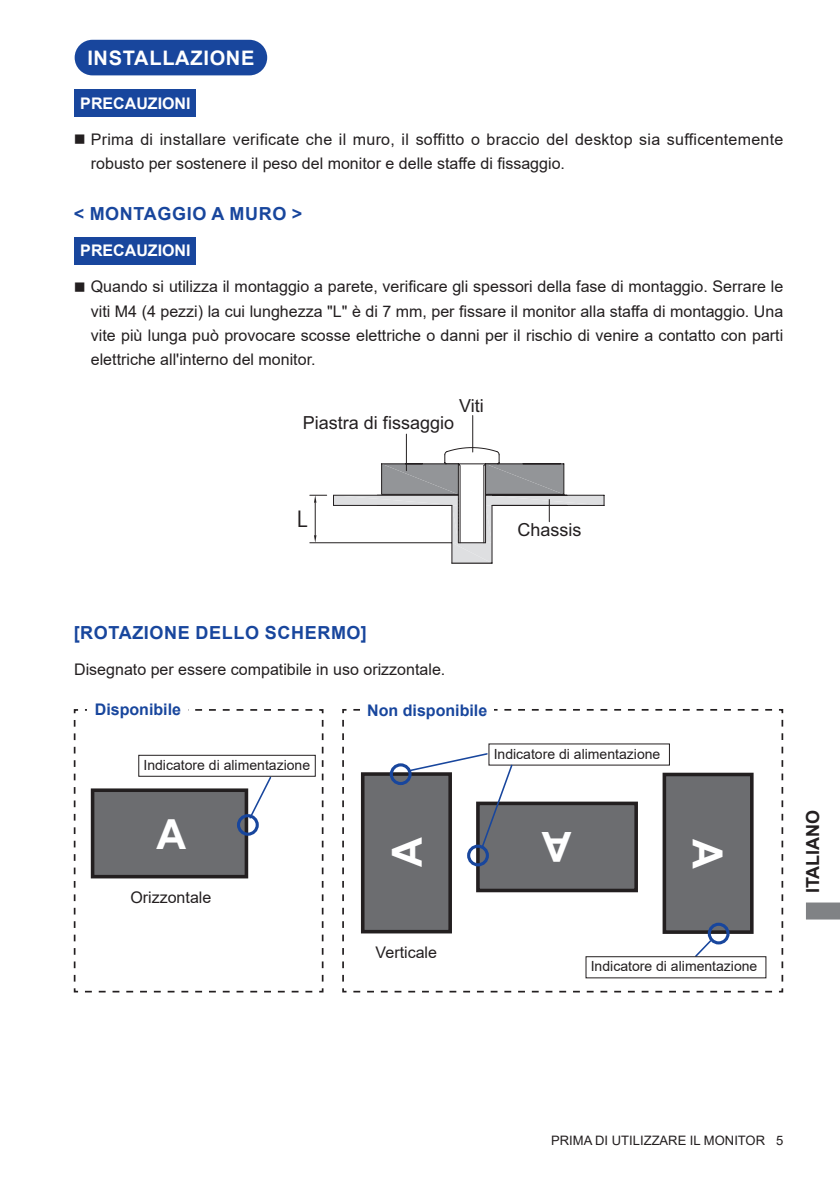
<style>
.page{position:relative;width:840px;height:1191px;background:#fff}
.page>*{position:absolute;margin:0;border:0;box-sizing:border-box;transform-origin:0 0}
.t1{font:700 41.4px "Arial";color:#fff}
.t2{font:21.6px "Koz Go Pro Regular 90 msp RKSJ H";color:#231f20}
.t3{font:700 20px "Arial";letter-spacing:.035em;color:#fff}
.t4{font:700 18px "Arial";letter-spacing:.035em;color:#18469d}
.t5{font:18px "Arial";color:#231f20}
.t6{font:700 18px "Arial";color:#231f20}
.t7{font:16px/24px "Arial";color:#231f20;text-align:justify}
.t8{font:700 16px "Arial";color:#18469d}
.t9{font:700 16px "Arial";color:#fff}
.t10{font:14px "Arial";color:#231f20}
.t11{font:13px "Arial";color:#231f20}
</style>
<div class="page">
<svg style="left:806px;top:902px;width:33px;height:17px"></svg>
<div style="left:76px;top:41px;width:190px;height:33px;background:#18469d;border-radius:17px"></div>
<div style="left:75px;top:40px;width:192px;height:35px;border:2px solid #18469d;border-radius:17px"></div>
<svg style="left:309px;top:415px;width:295px;height:129px"></svg>
<svg style="left:314px;top:495px;width:2px;height:8px"></svg>
<svg style="left:314px;top:535px;width:2px;height:8px"></svg>
<svg style="left:333px;top:447px;width:270px;height:116px"></svg>
<div style="left:75px;top:237px;width:121px;height:27px;background:#18469d"></div>
<div style="left:75px;top:90px;width:121px;height:27px;background:#18469d"></div>
<svg style="left:73px;top:709px;width:251px;height:284px"></svg>
<svg style="left:248px;top:776px;width:24px;height:44px"></svg>
<div style="left:92px;top:790px;width:154px;height:86px;background:#6c6d70"></div>
<div style="left:91px;top:788px;width:157px;height:90px;border:4px solid #231f20"></div>
<div style="left:87px;top:701px;width:101px;height:22px;background:#fff"></div>
<div style="left:237px;top:814px;width:22px;height:21px;border:3px solid #18469d;border-radius:50%"></div>
<div style="left:138px;top:755px;width:177px;height:21px;border:1px solid #231f20"></div>
<svg style="left:342px;top:709px;width:441px;height:284px"></svg>
<div style="left:477px;top:803px;width:158px;height:87px;background:#6c6d70"></div>
<div style="left:476px;top:801px;width:161px;height:91px;border:4px solid #231f20"></div>
<div style="left:362px;top:774px;width:88px;height:157px;background:#6c6d70"></div>
<div style="left:361px;top:772px;width:90px;height:161px;border:4px solid #231f20"></div>
<div style="left:360px;top:702px;width:133px;height:19px;background:#fff"></div>
<div style="left:664px;top:774px;width:87px;height:158px;background:#6c6d70"></div>
<div style="left:662px;top:772px;width:91px;height:162px;border:4px solid #231f20"></div>
<div style="left:389px;top:763px;width:22px;height:22px;border:3px solid #18469d;border-radius:50%"></div>
<div style="left:467px;top:844px;width:21px;height:22px;border:3px solid #18469d;border-radius:50%"></div>
<svg style="left:407px;top:752px;width:106px;height:96px"></svg>
<div style="left:707px;top:922px;width:22px;height:22px;border:3px solid #18469d;border-radius:50%"></div>
<svg style="left:693px;top:938px;width:19px;height:18px"></svg>
<div style="left:585px;top:956px;width:180px;height:22px;border:1px solid #231f20"></div>
<p class="t3" style="left:87px;top:44px;width:168px">INSTALLAZIONE</p>
<p class="t9" style="left:80px;top:92px;width:112px">PRECAUZIONI</p>
<p class="t7" style="left:91px;top:127px;width:693px;text-indent:-17px">■ Prima di installare verificate che il muro, il soffitto o braccio del desktop sia sufficentemente robusto per sostenere il peso del monitor e delle staffe di fissaggio.</p>
<p class="t4" style="left:74px;top:201px;width:230px">&lt; MONTAGGIO A MURO &gt;</p>
<p class="t9" style="left:80px;top:239px;width:112px">PRECAUZIONI</p>
<p class="t7" style="left:91px;top:275px;width:693px;text-indent:-17px">■ Quando si utilizza il montaggio a parete, verificare gli spessori della fase di montaggio. Serrare le viti M4 (4 pezzi) la cui lunghezza "L" è di 7 mm, per fissare il monitor alla staffa di montaggio. Una vite più lunga può provocare scosse elettriche o danni per il rischio di venire a contatto con parti elettriche all'interno del monitor.</p>
<p class="t5" style="left:459px;top:394px;width:26px">Viti</p>
<p class="t5" style="left:303px;top:411px;width:153px">Piastra di fissaggio</p>
<h2 class="t2" style="left:297px;top:505px;width:12px">L</h2>
<p class="t5" style="left:517px;top:518px;width:66px">Chassis</p>
<p class="t4" style="left:74px;top:620px;width:294px">[ROTAZIONE DELLO SCHERMO]</p>
<p class="t7" style="left:74px;top:657px;width:372px">Disegnato per essere compatibile in uso orizzontale.</p>
<p class="t8" style="left:95px;top:697px;width:88px">Disponibile</p>
<p class="t8" style="left:367px;top:699px;width:122px">Non disponibile</p>
<p class="t10" style="left:143px;top:755px;width:168px">Indicatore di alimentazione</p>
<p class="t10" style="left:493px;top:744px;width:168px">Indicatore di alimentazione</p>
<p class="t7" style="left:130px;top:885px;width:82px">Orizzontale</p>
<h1 class="t1" style="left:378px;top:867px;width:31px;rotate:-90deg">A</h1>
<p class="t7" style="left:375px;top:940px;width:63px">Verticale</p>
<h1 class="t1" style="left:571px;top:876px;width:31px;rotate:-180deg">A</h1>
<h1 class="t1" style="left:736px;top:839px;width:31px;rotate:90deg">A</h1>
<p class="t10" style="left:590px;top:957px;width:168px">Indicatore di alimentazione</p>
<p class="t6" style="left:799px;top:893px;width:85px;rotate:-90deg">ITALIANO</p>
<p class="t11" style="left:551px;top:1131px;width:233px">PRIMA DI UTILIZZARE IL MONITOR 5</p>
</div>
